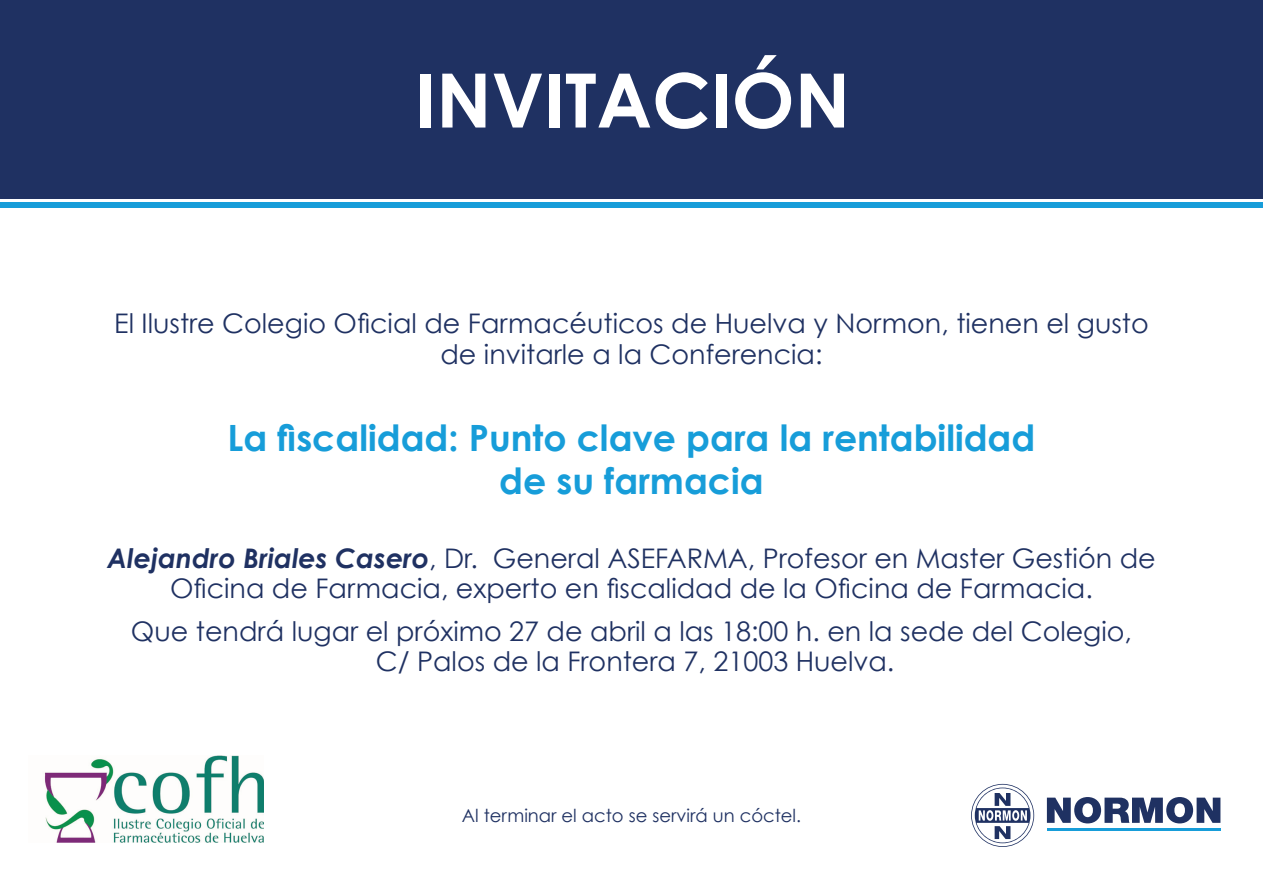
<style>
.page{position:relative;width:1263px;height:893px;background:#fff}
.page>*{position:absolute;margin:0;border:0;box-sizing:border-box;transform-origin:0 0}
.t1{font:700 75px "Century Gothic";color:#fff}
.t2{font:700 36.15px/43.5px "Century Gothic";color:#179dd9;text-align:center}
.t3{font:27px/30px "Century Gothic";color:#1f3162;text-align:center}
.t4{font:18px "Century Gothic";color:#1f3162}
.s1{font-weight:700;font-style:italic}
</style>
<div class="page">
<hr style="left:1047px;top:828px;width:173px;height:2px;background:#179dd9">
<svg style="left:1047px;top:797px;width:173px;height:26px"></svg>
<svg style="left:971px;top:784px;width:63px;height:63px"></svg>
<div style="left:0;top:0;width:1263px;height:199px;background:#1f3162"></div>
<div style="left:0;top:202px;width:1263px;height:5px;background:#179dd9"></div>
<img style="left:44px;top:756px;width:220px;height:86px">
<p class="t1" style="left:415px;top:53px;width:436px">INVITACIÓN</p>
<p class="t3" style="left:114px;top:308px;width:1036px">El Ilustre Colegio Oficial de Farmacéuticos de Huelva y Normon, tienen el gusto de invitarle a la Conferencia:</p>
<p class="t2" style="left:228px;top:415px;width:809px">La fiscalidad: Punto clave para la rentabilidad de su farmacia</p>
<p class="t3" style="left:107px;top:543px;width:1050px"><span class="s1">Alejandro Briales Casero</span>, Dr. General ASEFARMA, Profesor en Master Gestión de<br>Oficina de Farmacia, experto en fiscalidad de la Oficina de Farmacia.</p>
<p class="t3" style="left:131px;top:616px;width:1002px">Que tendrá lugar el próximo 27 de abril a las 18:00 h. en la sede del Colegio,<br>C/ Palos de la Frontera 7, 21003 Huelva.</p>
<p class="t4" style="left:462px;top:805px;width:341px">Al terminar el acto se servirá un cóctel.</p>
</div>
